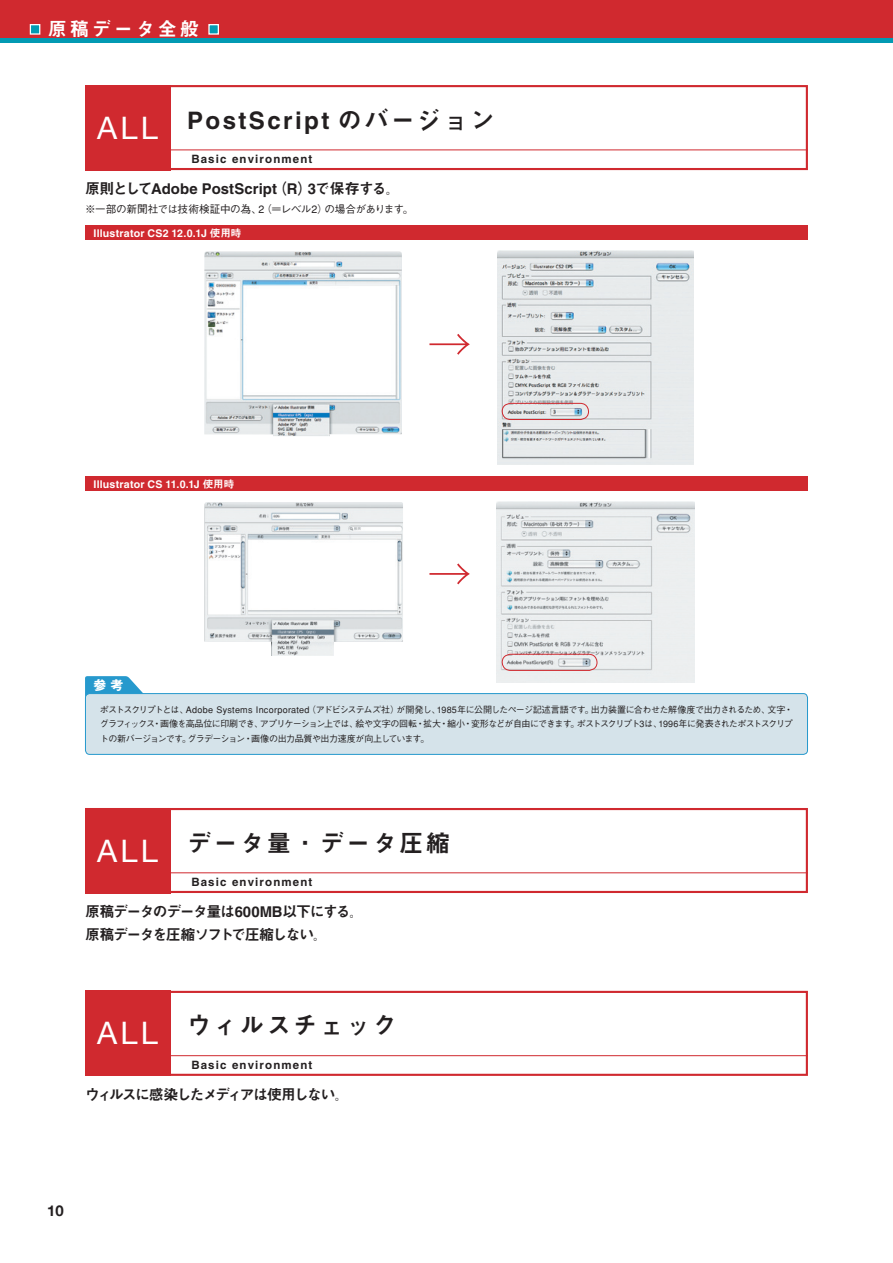
<style>
.page{position:relative;width:893px;height:1263px;background:#fff}
.page>*{position:absolute;margin:0;border:0;box-sizing:border-box;transform-origin:0 0}
.t1{font:31.05px "Helvetica Neue";letter-spacing:.1em;color:#fff}
.t2{font:24.15px "Midashi Go MB31";letter-spacing:.1em;color:#231f20}
.t3{font:19.2px "Midashi Go MB31";letter-spacing:.15em;color:#fff}
.t4{font:14.85px/23.4px "Midashi Go MB31";letter-spacing:-.085em;color:#231f20}
.t5{font:14.85px "Midashi Go MB31";color:#231f20}
.t6{font:14.85px "Midashi Go MB31";letter-spacing:-.11em;color:#231f20}
.t7{font:700 14.85px "Helvetica Neue";color:#231f20}
.t8{font:700 12.75px "Gothic MB101";color:#fff}
.t9{font:11.55px "Midashi Go MB31";letter-spacing:.1em;color:#231f20}
.t10{font:10.65px "Midashi Go MB31";letter-spacing:.02em;color:#fff}
.t11{font:500 10.65px "Gothic BBB";letter-spacing:-.03em;color:#231f20}
.t12{font:500 9px/14.4px "Gothic BBB";letter-spacing:-.075em;color:#231f20;text-align:justify}
</style>
<div class="page">
<img style="left:497px;top:251px;width:197px;height:214px">
<div style="left:85px;top:808px;width:723px;height:85px;border:2px solid #d0292f"></div>
<div style="left:85px;top:808px;width:85px;height:85px;background:#d0292f"></div>
<hr style="left:170px;top:872px;width:638px;height:1px;background:#d0292f">
<div style="left:85px;top:991px;width:723px;height:85px;border:2px solid #d0292f"></div>
<div style="left:85px;top:991px;width:85px;height:85px;background:#d0292f"></div>
<hr style="left:170px;top:1055px;width:638px;height:1px;background:#d0292f">
<div style="left:0;top:0;width:893px;height:38px;background:#d0292f"></div>
<div style="left:0;top:38px;width:893px;height:5px;background:#029ab3"></div>
<div style="left:30px;top:25px;width:10px;height:9px;background:#029ab3"></div>
<div style="left:30px;top:24px;width:10px;height:11px;border:1px solid #fff"></div>
<div style="left:209px;top:25px;width:9px;height:9px;background:#029ab3"></div>
<div style="left:208px;top:24px;width:11px;height:11px;border:1px solid #fff"></div>
<div style="left:85px;top:85px;width:723px;height:85px;border:2px solid #d0292f"></div>
<div style="left:85px;top:85px;width:85px;height:85px;background:#d0292f"></div>
<hr style="left:170px;top:149px;width:638px;height:1px;background:#d0292f">
<div style="left:85px;top:225px;width:723px;height:15px;background:#d0292f"></div>
<div style="left:85px;top:476px;width:723px;height:15px;background:#d0292f"></div>
<svg style="left:429px;top:334px;width:41px;height:21px"></svg>
<img style="left:204px;top:251px;width:198px;height:185px">
<svg style="left:85px;top:676px;width:58px;height:19px"></svg>
<div style="left:85px;top:693px;width:722px;height:61px;background:#d5e3ea;border-radius:4px"></div>
<div style="left:85px;top:693px;width:723px;height:62px;border:1px solid #2699cd;border-radius:4px"></div>
<img style="left:204px;top:502px;width:199px;height:154px">
<svg style="left:429px;top:563px;width:41px;height:21px"></svg>
<div style="left:502px;top:403px;width:87px;height:17px;border:1px solid #d0292f;border-radius:8px"></div>
<img style="left:497px;top:502px;width:198px;height:181px">
<div style="left:502px;top:654px;width:95px;height:17px;border:1px solid #d0292f;border-radius:8px"></div>
<h3 class="t3" style="left:48px;top:18px;width:153px">原稿データ全般</h3>
<h1 class="t1" style="left:97px;top:109px;width:62px">ALL</h1>
<h2 class="t2" style="left:187px;top:105px;width:309px">PostScript のバージョン</h2>
<p class="t9" style="left:191px;top:152px;width:123px">Basic environment</p>
<h3 class="t5" style="left:85px;top:180px;width:317px">原則としてAdobe PostScript（R）3で保存する。</h3>
<p class="t11" style="left:85px;top:203px;width:329px">※一部の新聞社では技術検証中の為、2（＝レベル2）の場合があります。</p>
<p class="t10" style="left:94px;top:227px;width:150px">Illustrator CS2 12.0.1J 使用時</p>
<p class="t10" style="left:94px;top:477px;width:142px">Illustrator CS 11.0.1J 使用時</p>
<h3 class="t8" style="left:94px;top:676px;width:31px">参 考</h3>
<p class="t12" style="left:100px;top:702px;width:695px">ポストスクリプトとは、Adobe Systems Incorporated（アドビシステムズ社）が開発し、1985年に公開したページ記述言語です。出力装置に合わせた解像度で出力されるため、文字・グラフィックス・画像を高品位に印刷でき、アプリケーション上では、絵や文字の回転・拡大・縮小・変形などが自由にできます。ポストスクリプト3は、1996年に発表されたポストスクリプトの新バージョンです。グラデーション・画像の出力品質や出力速度が向上しています。</p>
<h1 class="t1" style="left:97px;top:832px;width:62px">ALL</h1>
<h2 class="t2" style="left:187px;top:828px;width:264px">データ量・データ圧縮</h2>
<p class="t9" style="left:191px;top:875px;width:123px">Basic environment</p>
<h3 class="t4" style="left:85px;top:900px;width:280px">原稿データのデータ量は600MB以下にする。原稿データを圧縮ソフトで圧縮しない。</h3>
<h1 class="t1" style="left:97px;top:1015px;width:62px">ALL</h1>
<h2 class="t2" style="left:187px;top:1011px;width:211px">ウィルスチェック</h2>
<p class="t9" style="left:191px;top:1058px;width:123px">Basic environment</p>
<h3 class="t6" style="left:85px;top:1085px;width:266px">ウィルスに感染したメディアは使用しない。</h3>
<h3 class="t7" style="left:47px;top:1202px;width:18px">10</h3>
</div>
